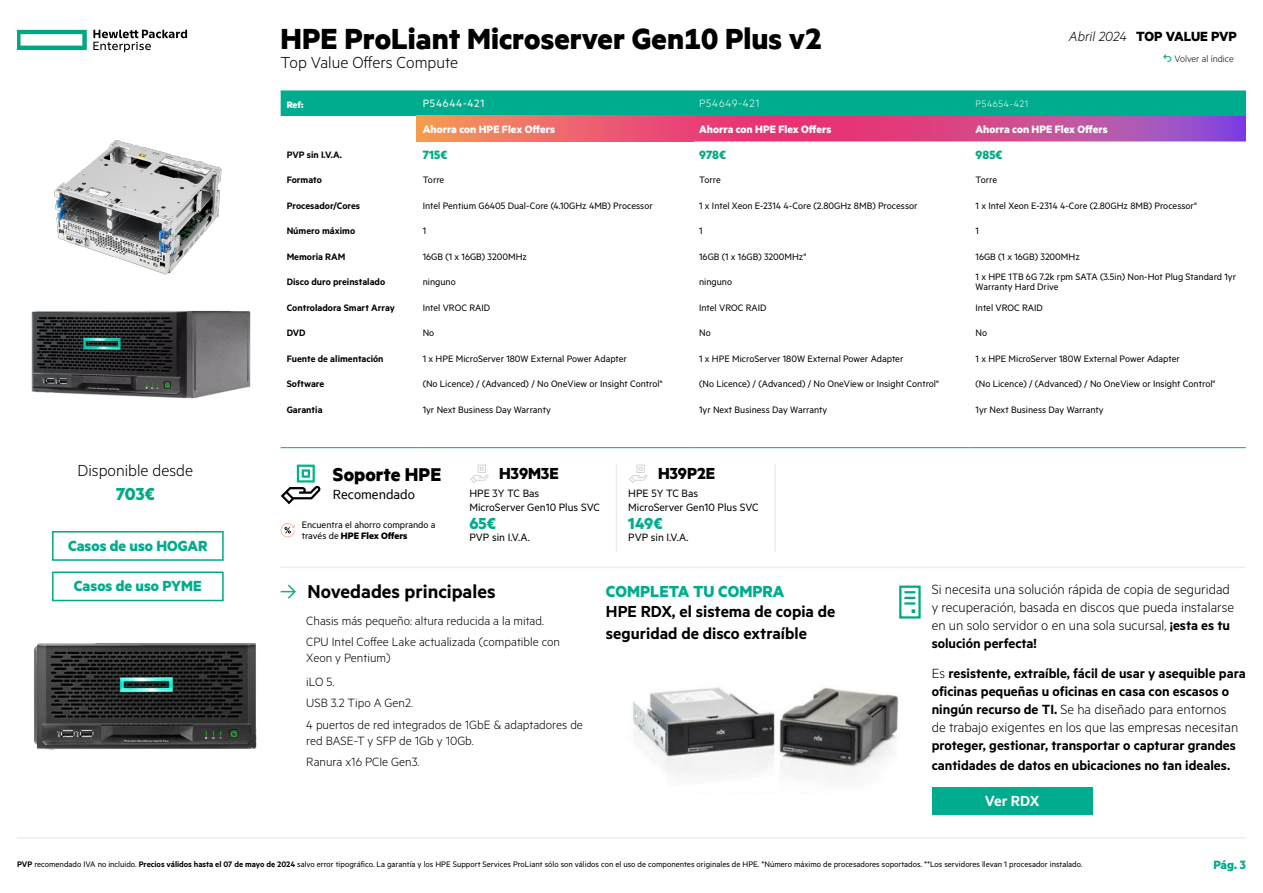
<style>
.page{position:relative;width:1263px;height:893px;background:#fff}
.page>*{position:absolute;margin:0;border:0;box-sizing:border-box;transform-origin:0 0}
.t1{font:700 33px "Metric HPE";color:#000}
.t2{font:600 21px "Metric";color:#000}
.t3{font:700 21px "Metric HPE";color:#000}
.t4{font:700 19.5px "Metric";color:#00a984}
.t5{font:600 18px/21.6px "Metric";color:#000}
.t6{font:300 18px "Metric";color:#000}
.t7{font:700 18px "Metric";color:#00ac8e}
.t8{font:700 18px "Metric";color:#000}
.t9{font:700 16.5px "Metric";color:#00ac8e}
.t10{font:600 16.5px "Metric";letter-spacing:-.01em;color:#fff}
.t11{font:600 15px/18px "Metric";color:#000}
.t12{font:300 15px/18px "Metric";color:#000}
.t13{font:700 15px "Metric";letter-spacing:-.01em;color:#000}
.t14{font:15px "Metric HPE";color:#000}
.t15{font:300 13.5px/21px "Metric";color:#000}
.t16{font:700 13.5px "Metric";color:#00a984}
.t17{font:700 13.5px "Metric";color:#00ac8e}
.t18{font:12px/13.5px "Metric";color:#000}
.t19{font:700 12px "Metric";color:#fff}
.t20{font:12px "Metric";letter-spacing:.06em;color:#fff}
.t21{font:300 12px "Metric";letter-spacing:.06em;color:#fff}
.t22{font:10.5px/10.5px "Metric";color:#000}
.t23{font:600 10.5px "Metric";color:#000}
.t24{font:300 10.5px "Metric";color:#000}
.t25{font:300 10.5px "Metric";letter-spacing:.06em;color:#fff}
.t26{font:700 10.5px "Metric HPE";color:#fff}
.t27{font:9px "Metric";color:#000}
.s1{font-weight:300;font-style:italic}
.s2{font-weight:700}
.s3{font-weight:600}
.s4{font-weight:300}
</style>
<div class="page">
<svg style="left:17px;top:30px;width:70px;height:20px"></svg>
<svg style="left:93px;top:30px;width:94px;height:22px"></svg>
<svg style="left:1163px;top:54px;width:9px;height:8px"></svg>
<svg style="left:281px;top:465px;width:39px;height:39px"></svg>
<hr style="left:281px;top:567px;width:964px;height:1px;background:#ededed">
<svg style="left:281px;top:523px;width:14px;height:14px"></svg>
<hr style="left:17px;top:837px;width:1229px;height:2px;background:#ededed">
<div style="left:52px;top:531px;width:172px;height:30px;border:2px solid #00a984"></div>
<div style="left:52px;top:571px;width:172px;height:30px;border:2px solid #00a984"></div>
<svg style="left:281px;top:584px;width:15px;height:15px"></svg>
<img style="left:633px;top:687px;width:266px;height:90px">
<svg style="left:899px;top:585px;width:22px;height:34px"></svg>
<img style="left:31px;top:310px;width:220px;height:89px">
<img style="left:34px;top:643px;width:223px;height:107px">
<img style="left:54px;top:140px;width:168px;height:135px">
<div style="left:932px;top:787px;width:161px;height:28px;background:#00ac8e"></div>
<svg style="left:281px;top:90px;width:965px;height:51px;background:#708c93"></svg>
<hr style="left:281px;top:447px;width:136px;height:1px;background:#00a882">
<hr style="left:417px;top:447px;width:276px;height:1px;background:#00a882">
<hr style="left:693px;top:447px;width:276px;height:1px;background:#00a882">
<hr style="left:969px;top:447px;width:277px;height:1px;background:#00a882">
<svg style="left:470px;top:465px;width:19px;height:18px"></svg>
<svg style="left:629px;top:465px;width:18px;height:18px"></svg>
<hr style="left:616px;top:465px;width:1px;height:86px;background:#b5b4b4">
<hr style="left:774px;top:465px;width:2px;height:86px;background:#b5b4b4">
<h1 class="t1" style="left:281px;top:19px;width:543px">HPE ProLiant Microserver Gen10 Plus v2</h1>
<h3 class="t6" style="left:281px;top:52px;width:179px">Top Value Offers Compute</h3>
<h3 class="t13" style="left:1069px;top:27px;width:170px"><span class="s1">Abril 2024</span> TOP VALUE PVP</h3>
<p class="t24" style="left:1174px;top:53px;width:61px">Volver al índice</p>
<h3 class="t6" style="left:78px;top:460px;width:117px">Disponible desde</h3>
<h3 class="t4" style="left:116px;top:482px;width:40px">703€</h3>
<h3 class="t9" style="left:68px;top:536px;width:141px">Casos de uso HOGAR</h3>
<h3 class="t9" style="left:74px;top:576px;width:129px">Casos de uso PYME</h3>
<p class="t26" style="left:287px;top:98px;width:18px">Ref:</p>
<p class="t20" style="left:423px;top:96px;width:63px">P54644-421</p>
<p class="t21" style="left:699px;top:96px;width:62px">P54649-421</p>
<p class="t25" style="left:975px;top:97px;width:54px">P54654-421</p>
<p class="t19" style="left:423px;top:122px;width:134px">Ahorra con HPE Flex Offers</p>
<p class="t19" style="left:699px;top:122px;width:134px">Ahorra con HPE Flex Offers</p>
<p class="t19" style="left:975px;top:122px;width:134px">Ahorra con HPE Flex Offers</p>
<p class="t23" style="left:287px;top:148px;width:57px">PVP sin I.V.A.</p>
<p class="t16" style="left:423px;top:146px;width:26px">715€</p>
<p class="t16" style="left:699px;top:146px;width:28px">978€</p>
<p class="t16" style="left:975px;top:146px;width:28px">985€</p>
<p class="t23" style="left:287px;top:174px;width:37px">Formato</p>
<p class="t22" style="left:423px;top:174px;width:23px">Torre</p>
<p class="t22" style="left:699px;top:174px;width:23px">Torre</p>
<p class="t22" style="left:975px;top:174px;width:23px">Torre</p>
<p class="t23" style="left:287px;top:199px;width:75px">Procesador/Cores</p>
<p class="t22" style="left:423px;top:200px;width:232px">Intel Pentium G6405 Dual-Core (4.10GHz 4MB) Processor</p>
<p class="t22" style="left:699px;top:200px;width:220px">1 x Intel Xeon E-2314 4-Core (2.80GHz 8MB) Processor</p>
<p class="t22" style="left:975px;top:200px;width:223px">1 x Intel Xeon E-2314 4-Core (2.80GHz 8MB) Processor"</p>
<p class="t23" style="left:287px;top:225px;width:70px">Número máximo</p>
<p class="t22" style="left:423px;top:225px;width:5px">1</p>
<p class="t22" style="left:699px;top:225px;width:5px">1</p>
<p class="t22" style="left:975px;top:225px;width:5px">1</p>
<p class="t23" style="left:287px;top:250px;width:60px">Memoria RAM</p>
<p class="t22" style="left:423px;top:251px;width:106px">16GB (1 x 16GB) 3200MHz</p>
<p class="t22" style="left:699px;top:251px;width:109px">16GB (1 x 16GB) 3200MHz"</p>
<p class="t22" style="left:975px;top:251px;width:106px">16GB (1 x 16GB) 3200MHz</p>
<p class="t23" style="left:287px;top:276px;width:100px">Disco duro preinstalado</p>
<p class="t22" style="left:423px;top:276px;width:34px">ninguno</p>
<p class="t22" style="left:699px;top:276px;width:34px">ninguno</p>
<p class="t22" style="left:975px;top:271px;width:262px">1 x HPE 1TB 6G 7.2k rpm SATA (3.5in) Non-Hot Plug Standard 1yr<br>Warranty Hard Drive</p>
<p class="t23" style="left:287px;top:301px;width:110px">Controladora Smart Array</p>
<p class="t22" style="left:423px;top:302px;width:69px">Intel VROC RAID</p>
<p class="t22" style="left:699px;top:302px;width:69px">Intel VROC RAID</p>
<p class="t22" style="left:975px;top:302px;width:69px">Intel VROC RAID</p>
<p class="t23" style="left:287px;top:327px;width:20px">DVD</p>
<p class="t22" style="left:423px;top:327px;width:13px">No</p>
<p class="t22" style="left:699px;top:327px;width:13px">No</p>
<p class="t22" style="left:975px;top:327px;width:13px">No</p>
<p class="t23" style="left:287px;top:352px;width:98px">Fuente de alimentación</p>
<p class="t22" style="left:423px;top:353px;width:206px">1 x HPE MicroServer 180W External Power Adapter</p>
<p class="t22" style="left:699px;top:353px;width:206px">1 x HPE MicroServer 180W External Power Adapter</p>
<p class="t22" style="left:975px;top:353px;width:206px">1 x HPE MicroServer 180W External Power Adapter</p>
<p class="t23" style="left:287px;top:378px;width:39px">Software</p>
<p class="t22" style="left:423px;top:378px;width:241px">(No Licence) / (Advanced) / No OneView or Insight Control"</p>
<p class="t22" style="left:699px;top:378px;width:241px">(No Licence) / (Advanced) / No OneView or Insight Control"</p>
<p class="t22" style="left:975px;top:378px;width:241px">(No Licence) / (Advanced) / No OneView or Insight Control"</p>
<p class="t23" style="left:287px;top:403px;width:37px">Garantia</p>
<p class="t22" style="left:423px;top:404px;width:130px">1yr Next Business Day Warranty</p>
<p class="t22" style="left:699px;top:404px;width:130px">1yr Next Business Day Warranty</p>
<p class="t22" style="left:975px;top:404px;width:130px">1yr Next Business Day Warranty</p>
<h2 class="t3" style="left:333px;top:462px;width:110px">Soporte HPE</h2>
<h3 class="t14" style="left:333px;top:486px;width:83px">Recomendado</h3>
<p class="t22" style="left:302px;top:519px;width:135px">Encuentra el ahorro comprando a través de <span class="s2">HPE Flex Offers</span></p>
<h3 class="t8" style="left:499px;top:462px;width:61px">H39M3E</h3>
<h3 class="t8" style="left:658px;top:462px;width:59px">H39P2E</h3>
<p class="t18" style="left:469px;top:486px;width:132px">HPE 3Y TC Bas<br>MicroServer Gen10 Plus SVC</p>
<p class="t18" style="left:628px;top:486px;width:132px">HPE 5Y TC Bas<br>MicroServer Gen10 Plus SVC</p>
<h3 class="t7" style="left:469px;top:512px;width:28px">65€</h3>
<h3 class="t7" style="left:628px;top:512px;width:36px">149€</h3>
<p class="t18" style="left:469px;top:530px;width:62px">PVP sin I.V.A.</p>
<p class="t18" style="left:628px;top:530px;width:62px">PVP sin I.V.A.</p>
<h2 class="t2" style="left:307px;top:579px;width:190px">Novedades principales</h2>
<p class="t15" style="left:306px;top:610px;width:255px">Chasis más pequeño: altura reducida a la mitad.<br>CPU Intel Coffee Lake actualizada (compatible con</p>
<p class="t15" style="left:306px;top:646px;width:86px;line-height:24px">Xeon y Pentium) iLO 5.</p>
<p class="t15" style="left:306px;top:692px;width:278px">USB 3.2 Tipo A Gen2.<br>4 puertos de red integrados de 1GbE &amp; adaptadores de</p>
<p class="t15" style="left:306px;top:730px;width:169px">red BASE-T y SFP de 1Gb y 10Gb.<br>Ranura x16 PCIe Gen3.</p>
<h3 class="t7" style="left:606px;top:581px;width:180px">COMPLETA TU COMPRA</h3>
<h3 class="t5" style="left:606px;top:600px;width:231px">HPE RDX, el sistema de copia de seguridad de disco extraíble</h3>
<h3 class="t12" style="left:932px;top:580px;width:304px">Si necesita una solución rápida de copia de seguridad y recuperación, basada en discos que pueda instalarse en un solo servidor o en una sola sucursal, <span class="s3">¡esta es tu solución perfecta!</span></h3>
<h3 class="t11" style="left:932px;top:664px;width:315px"><span class="s4">Es</span> resistente, extraíble, fácil de usar y asequible para oficinas pequeñas u oficinas en casa con escasos o ningún recurso de TI. <span class="s4">Se ha diseñado para entornos<br>de trabajo exigentes en los que las empresas necesitan</span></h3>
<h3 class="t11" style="left:932px;top:735px;width:306px;line-height:19.5px">proteger, gestionar, transportar o capturar grandes cantidades de datos en ubicaciones no tan ideales.</h3>
<h3 class="t10" style="left:985px;top:791px;width:56px">Ver RDX</h3>
<p class="t27" style="left:17px;top:858px;width:1067px"><span class="s3">PVP</span> recomendado IVA no incluido. <span class="s3">Precios válidos hasta el 07 de mayo de 2024</span> salvo error tipográfico. La garantía y los HPE Support Services ProLiant sólo son válidos con el uso de componentes originales de HPE. *Número máximo de procesadores soportados. **Los servidores llevan 1 procesador instalado.</p>
<p class="t17" style="left:1213px;top:857px;width:34px">Pág. 3</p>
</div>
